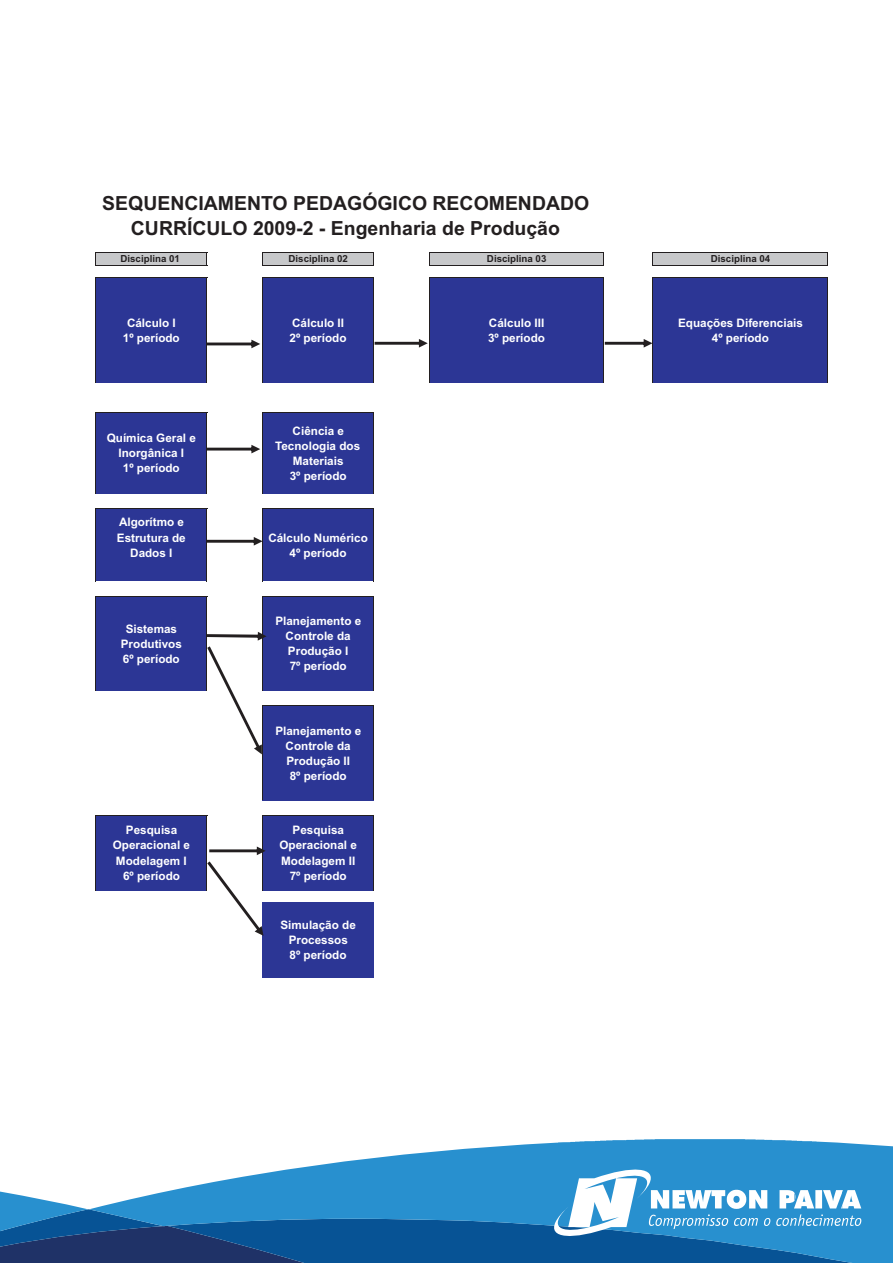
<style>
.page{position:relative;width:893px;height:1263px;background:#fff}
.page>*{position:absolute;margin:0;border:0;box-sizing:border-box;transform-origin:0 0}
.t1{font:700 19.5px/25.3px "Arial";color:#231f20;text-align:center}
.t2{font:700 11.7px/15.1px "Arial";color:#fff;text-align:center}
.t3{font:700 9.75px "Arial";color:#231f20}
</style>
<div class="page">
<svg style="left:320px;top:1139px;width:573px;height:124px;fill:#2890cf"></svg>
<svg style="left:0;top:1165px;width:861px;height:98px;background:#4189be"></svg>
<div style="left:95px;top:253px;width:112px;height:12px;background:#c7c8ca"></div>
<div style="left:262px;top:253px;width:111px;height:12px;background:#c7c8ca"></div>
<div style="left:429px;top:253px;width:174px;height:12px;background:#c7c8ca"></div>
<div style="left:652px;top:253px;width:175px;height:12px;background:#c7c8ca"></div>
<div style="left:95px;top:277px;width:112px;height:106px;background:#2c3695"></div>
<div style="left:262px;top:277px;width:111px;height:106px;background:#2c3695"></div>
<div style="left:429px;top:277px;width:174px;height:106px;background:#2c3695"></div>
<div style="left:652px;top:277px;width:175px;height:106px;background:#2c3695"></div>
<div style="left:95px;top:413px;width:112px;height:81px;background:#2c3695"></div>
<div style="left:262px;top:413px;width:111px;height:81px;background:#2c3695"></div>
<div style="left:95px;top:509px;width:112px;height:72px;background:#2c3695"></div>
<div style="left:262px;top:509px;width:111px;height:72px;background:#2c3695"></div>
<div style="left:95px;top:596px;width:112px;height:95px;background:#2c3695"></div>
<div style="left:262px;top:596px;width:111px;height:95px;background:#2c3695"></div>
<div style="left:262px;top:706px;width:111px;height:94px;background:#2c3695"></div>
<div style="left:95px;top:815px;width:112px;height:75px;background:#2c3695"></div>
<div style="left:262px;top:815px;width:111px;height:75px;background:#2c3695"></div>
<div style="left:262px;top:902px;width:111px;height:75px;background:#2c3695"></div>
<hr style="left:96px;top:253px;width:111px;height:1px;background:#231f20">
<hr style="left:263px;top:253px;width:111px;height:1px;background:#231f20">
<hr style="left:429px;top:253px;width:175px;height:1px;background:#231f20">
<hr style="left:96px;top:265px;width:111px;height:1px;background:#231f20">
<hr style="left:263px;top:265px;width:111px;height:1px;background:#231f20">
<hr style="left:429px;top:265px;width:175px;height:1px;background:#231f20">
<svg style="left:95px;top:253px;width:1px;height:13px"></svg>
<hr style="left:96px;top:277px;width:111px;height:1px;background:#231f20">
<svg style="left:262px;top:253px;width:1px;height:13px"></svg>
<hr style="left:263px;top:277px;width:111px;height:1px;background:#231f20">
<hr style="left:429px;top:277px;width:175px;height:1px;background:#231f20">
<svg style="left:652px;top:253px;width:1px;height:13px"></svg>
<svg style="left:827px;top:253px;width:1px;height:13px"></svg>
<hr style="left:95px;top:277px;width:1px;height:106px;background:#231f20">
<hr style="left:206px;top:278px;width:1px;height:105px;background:#231f20">
<hr style="left:96px;top:412px;width:111px;height:1px;background:#231f20">
<hr style="left:262px;top:277px;width:1px;height:106px;background:#231f20">
<hr style="left:373px;top:278px;width:1px;height:105px;background:#231f20">
<hr style="left:95px;top:412px;width:1px;height:82px;background:#231f20">
<hr style="left:206px;top:413px;width:1px;height:81px;background:#231f20">
<hr style="left:96px;top:508px;width:111px;height:1px;background:#231f20">
<hr style="left:262px;top:412px;width:1px;height:82px;background:#231f20">
<hr style="left:373px;top:413px;width:1px;height:81px;background:#231f20">
<hr style="left:95px;top:508px;width:1px;height:73px;background:#231f20">
<hr style="left:206px;top:509px;width:1px;height:72px;background:#231f20">
<hr style="left:96px;top:596px;width:111px;height:1px;background:#231f20">
<hr style="left:262px;top:508px;width:1px;height:73px;background:#231f20">
<hr style="left:373px;top:509px;width:1px;height:72px;background:#231f20">
<hr style="left:262px;top:596px;width:1px;height:95px;background:#231f20">
<hr style="left:373px;top:597px;width:1px;height:94px;background:#231f20">
<hr style="left:95px;top:596px;width:1px;height:95px;background:#231f20">
<hr style="left:206px;top:597px;width:1px;height:94px;background:#231f20">
<hr style="left:96px;top:815px;width:111px;height:1px;background:#231f20">
<hr style="left:262px;top:705px;width:1px;height:95px;background:#231f20">
<hr style="left:373px;top:706px;width:1px;height:94px;background:#231f20">
<hr style="left:95px;top:815px;width:1px;height:75px;background:#231f20">
<hr style="left:206px;top:816px;width:1px;height:74px;background:#231f20">
<hr style="left:262px;top:815px;width:1px;height:75px;background:#231f20">
<hr style="left:373px;top:816px;width:1px;height:74px;background:#231f20">
<hr style="left:428px;top:277px;width:1px;height:106px;background:#231f20">
<hr style="left:603px;top:278px;width:1px;height:105px;background:#231f20">
<hr style="left:652px;top:277px;width:1px;height:106px;background:#231f20">
<hr style="left:827px;top:278px;width:1px;height:105px;background:#231f20">
<hr style="left:653px;top:253px;width:174px;height:1px;background:#231f20">
<hr style="left:653px;top:265px;width:174px;height:1px;background:#231f20">
<hr style="left:653px;top:277px;width:174px;height:1px;background:#231f20">
<hr style="left:263px;top:412px;width:111px;height:1px;background:#231f20">
<hr style="left:263px;top:508px;width:111px;height:1px;background:#231f20">
<hr style="left:263px;top:596px;width:111px;height:1px;background:#231f20">
<hr style="left:263px;top:705px;width:111px;height:1px;background:#231f20">
<hr style="left:263px;top:815px;width:111px;height:1px;background:#231f20">
<svg style="left:207px;top:445px;width:53px;height:8px"></svg>
<svg style="left:207px;top:537px;width:55px;height:9px"></svg>
<svg style="left:209px;top:847px;width:57px;height:8px"></svg>
<svg style="left:207px;top:340px;width:53px;height:8px"></svg>
<svg style="left:374px;top:339px;width:54px;height:9px"></svg>
<svg style="left:604px;top:339px;width:48px;height:9px"></svg>
<svg style="left:207px;top:632px;width:59px;height:122px"></svg>
<svg style="left:207px;top:861px;width:56px;height:75px"></svg>
<h1 class="t1" style="left:102px;top:192px;width:488px">SEQUENCIAMENTO PEDAGÓGICO RECOMENDADO<br>CURRÍCULO 2009-2 - Engenharia de Produção</h1>
<p class="t3" style="left:120px;top:255px;width:61px">Disciplina 01</p>
<p class="t3" style="left:288px;top:255px;width:61px">Disciplina 02</p>
<p class="t3" style="left:487px;top:255px;width:61px">Disciplina 03</p>
<p class="t3" style="left:710px;top:255px;width:61px">Disciplina 04</p>
<p class="t2" style="left:123px;top:316px;width:58px">Cálculo I<br>1º período</p>
<p class="t2" style="left:289px;top:316px;width:58px;text-align:left">Cálculo II<br>2º período</p>
<p class="t2" style="left:488px;top:316px;width:58px;text-align:left">Cálculo III<br>3º período</p>
<p class="t2" style="left:678px;top:316px;width:126px">Equações Diferenciais<br>4º período</p>
<p class="t2" style="left:107px;top:432px;width:91px">Química Geral e<br>Inorgânica I<br>1º período</p>
<p class="t2" style="left:275px;top:424px;width:86px">Ciência e<br>Tecnologia dos<br>Materiais<br>3º período</p>
<p class="t2" style="left:117px;top:516px;width:70px">Algorítmo e<br>Estrutura de<br>Dados I</p>
<p class="t2" style="left:268px;top:531px;width:101px">Cálculo Numérico<br>4º período</p>
<p class="t2" style="left:121px;top:622px;width:63px">Sistemas<br>Produtivos<br>6º período</p>
<p class="t2" style="left:275px;top:615px;width:87px">Planejamento e<br>Controle da<br>Produção I<br>7º período</p>
<p class="t2" style="left:275px;top:724px;width:87px">Planejamento e<br>Controle da<br>Produção II<br>8º período</p>
<p class="t2" style="left:113px;top:824px;width:79px">Pesquisa<br>Operacional e<br>Modelagem I<br>6º período</p>
<p class="t2" style="left:279px;top:824px;width:79px">Pesquisa<br>Operacional e<br>Modelagem II<br>7º período</p>
<p class="t2" style="left:280px;top:918px;width:77px">Simulação de<br>Processos<br>8º período</p>
</div>
